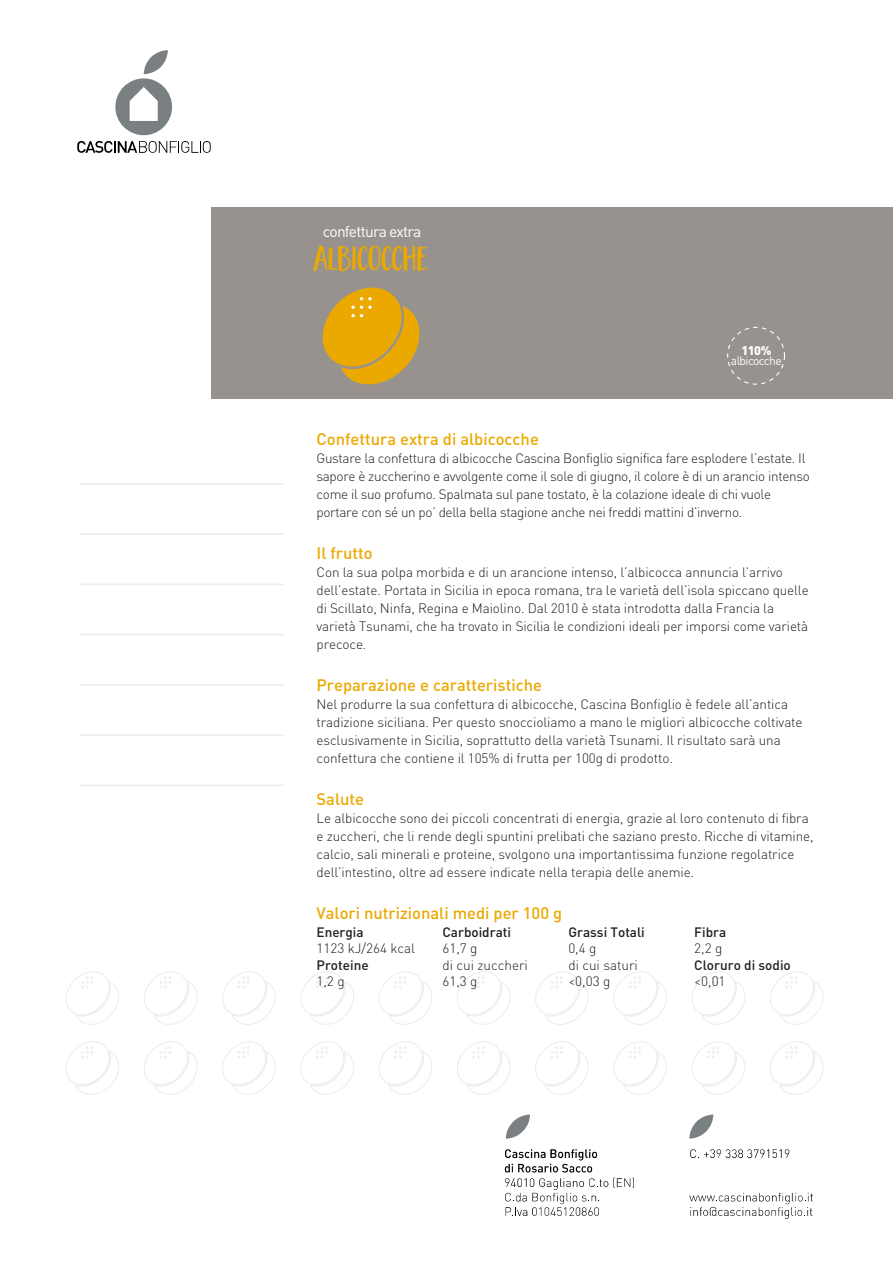
<style>
.page{position:relative;width:893px;height:1263px;background:#fff}
.page>*{position:absolute;margin:0;border:0;box-sizing:border-box;transform-origin:0 0}
.t1{font:32.1px "Garden Grown Caps";color:#eba900}
.t2{font:500 16.5px "DIN Pro";color:#eba900}
.t3{font:15.6px "DIN Pro";letter-spacing:-.05em;color:#fff}
.t4{font:300 13.5px/18px "DIN Pro";letter-spacing:-.01em;color:#1e1e1c}
.t5{font:500 13.5px "DIN Pro";color:#1e1e1c}
.t6{font:900 12.45px "DIN Pro";color:#fff}
.t7{font:12px "DIN Pro";letter-spacing:-.05em;color:#fff}
</style>
<div class="page">
<svg style="left:66px;top:971px;width:53px;height:54px"></svg>
<svg style="left:66px;top:1041px;width:53px;height:54px"></svg>
<svg style="left:144px;top:971px;width:54px;height:54px"></svg>
<svg style="left:144px;top:1041px;width:54px;height:54px"></svg>
<svg style="left:222px;top:971px;width:54px;height:54px"></svg>
<svg style="left:222px;top:1041px;width:54px;height:54px"></svg>
<svg style="left:300px;top:971px;width:54px;height:54px"></svg>
<svg style="left:300px;top:1041px;width:54px;height:54px"></svg>
<svg style="left:379px;top:971px;width:53px;height:54px"></svg>
<svg style="left:379px;top:1041px;width:53px;height:54px"></svg>
<svg style="left:457px;top:971px;width:54px;height:54px"></svg>
<svg style="left:457px;top:1041px;width:54px;height:54px"></svg>
<svg style="left:535px;top:971px;width:54px;height:54px"></svg>
<svg style="left:535px;top:1041px;width:54px;height:54px"></svg>
<svg style="left:613px;top:971px;width:54px;height:54px"></svg>
<svg style="left:613px;top:1041px;width:54px;height:54px"></svg>
<svg style="left:692px;top:971px;width:53px;height:54px"></svg>
<svg style="left:692px;top:1041px;width:53px;height:54px"></svg>
<svg style="left:770px;top:971px;width:54px;height:54px"></svg>
<svg style="left:770px;top:1041px;width:54px;height:54px"></svg>
<div style="left:212px;top:207px;width:680px;height:192px;background:#97928e"></div>
<svg style="left:505px;top:1149px;width:129px;height:67px"></svg>
<svg style="left:689px;top:1193px;width:124px;height:26px"></svg>
<svg style="left:77px;top:50px;width:134px;height:103px"></svg>
<svg style="left:506px;top:1115px;width:24px;height:24px"></svg>
<svg style="left:689px;top:1115px;width:24px;height:24px"></svg>
<svg style="left:690px;top:1149px;width:99px;height:9px"></svg>
<svg style="left:727px;top:327px;width:58px;height:58px"></svg>
<hr style="left:79px;top:483px;width:205px;height:2px;background:#ececec">
<hr style="left:79px;top:533px;width:205px;height:2px;background:#ececec">
<hr style="left:79px;top:584px;width:205px;height:1px;background:#ececec">
<hr style="left:79px;top:634px;width:205px;height:1px;background:#ececec">
<hr style="left:79px;top:684px;width:205px;height:2px;background:#ececec">
<hr style="left:79px;top:734px;width:205px;height:2px;background:#ececec">
<hr style="left:79px;top:785px;width:205px;height:1px;background:#ececec">
<svg style="left:322px;top:288px;width:98px;height:97px"></svg>
<p class="t3" style="left:323px;top:219px;width:100px">confettura extra</p>
<h1 class="t1" style="left:314px;top:240px;width:115px">ALBICOCCHE</h1>
<p class="t6" style="left:741px;top:339px;width:32px">110%</p>
<p class="t7" style="left:731px;top:351px;width:52px">albicocche</p>
<p class="t2" style="left:316px;top:426px;width:224px">Confettura extra di albicocche</p>
<p class="t4" style="left:316px;top:448px;width:494px">Gustare la confettura di albicocche Cascina Bonfiglio significa fare esplodere l’estate. Il sapore è zuccherino e avvolgente come il sole di giugno, il colore è di un arancio intenso come il suo profumo. Spalmata sul pane tostato, è la colazione ideale di chi vuole portare con sé un po’ della bella stagione anche nei freddi mattini d’inverno.</p>
<p class="t2" style="left:316px;top:540px;width:58px">Il frutto</p>
<p class="t4" style="left:316px;top:562px;width:493px">Con la sua polpa morbida e di un arancione intenso, l’albicocca annuncia l’arrivo dell’estate. Portata in Sicilia in epoca romana, tra le varietà dell’isola spiccano quelle di Scillato, Ninfa, Regina e Maiolino. Dal 2010 è stata introdotta dalla Francia la varietà Tsunami, che ha trovato in Sicilia le condizioni ideali per imporsi come varietà precoce.</p>
<p class="t2" style="left:316px;top:672px;width:227px">Preparazione e caratteristiche</p>
<p class="t4" style="left:316px;top:694px;width:487px">Nel produrre la sua confettura di albicocche, Cascina Bonfiglio è fedele all’antica tradizione siciliana. Per questo snoccioliamo a mano le migliori albicocche coltivate esclusivamente in Sicilia, soprattutto della varietà Tsunami. Il risultato sarà una confettura che contiene il 105% di frutta per 100g di prodotto.</p>
<p class="t2" style="left:316px;top:786px;width:49px">Salute</p>
<p class="t4" style="left:316px;top:808px;width:498px">Le albicocche sono dei piccoli concentrati di energia, grazie al loro contenuto di fibra e zuccheri, che li rende degli spuntini prelibati che saziano presto. Ricche di vitamine, calcio, sali minerali e proteine, svolgono una importantissima funzione regolatrice dell’intestino, oltre ad essere indicate nella terapia delle anemie.</p>
<p class="t2" style="left:316px;top:900px;width:247px">Valori nutrizionali medi per 100 g</p>
<p class="t5" style="left:316px;top:921px;width:49px">Energia</p>
<p class="t4" style="left:316px;top:938px;width:100px">1123 kJ/264 kcal</p>
<p class="t5" style="left:316px;top:954px;width:54px">Proteine</p>
<p class="t4" style="left:316px;top:971px;width:30px">1,2 g</p>
<p class="t5" style="left:442px;top:921px;width:70px">Carboidrati</p>
<p class="t4" style="left:442px;top:939px;width:87px;line-height:16.2px">61,7 g<br>di cui zuccheri<br>61,3 g</p>
<p class="t5" style="left:568px;top:921px;width:78px">Grassi Totali</p>
<p class="t4" style="left:568px;top:939px;width:71px;line-height:16.2px">0,4 g<br>di cui saturi &lt;0,03 g</p>
<p class="t5" style="left:694px;top:921px;width:34px">Fibra</p>
<p class="t4" style="left:694px;top:938px;width:30px">2,2 g</p>
<p class="t5" style="left:694px;top:954px;width:98px">Cloruro di sodio</p>
<p class="t4" style="left:694px;top:971px;width:33px">&lt;0,01</p>
</div>
